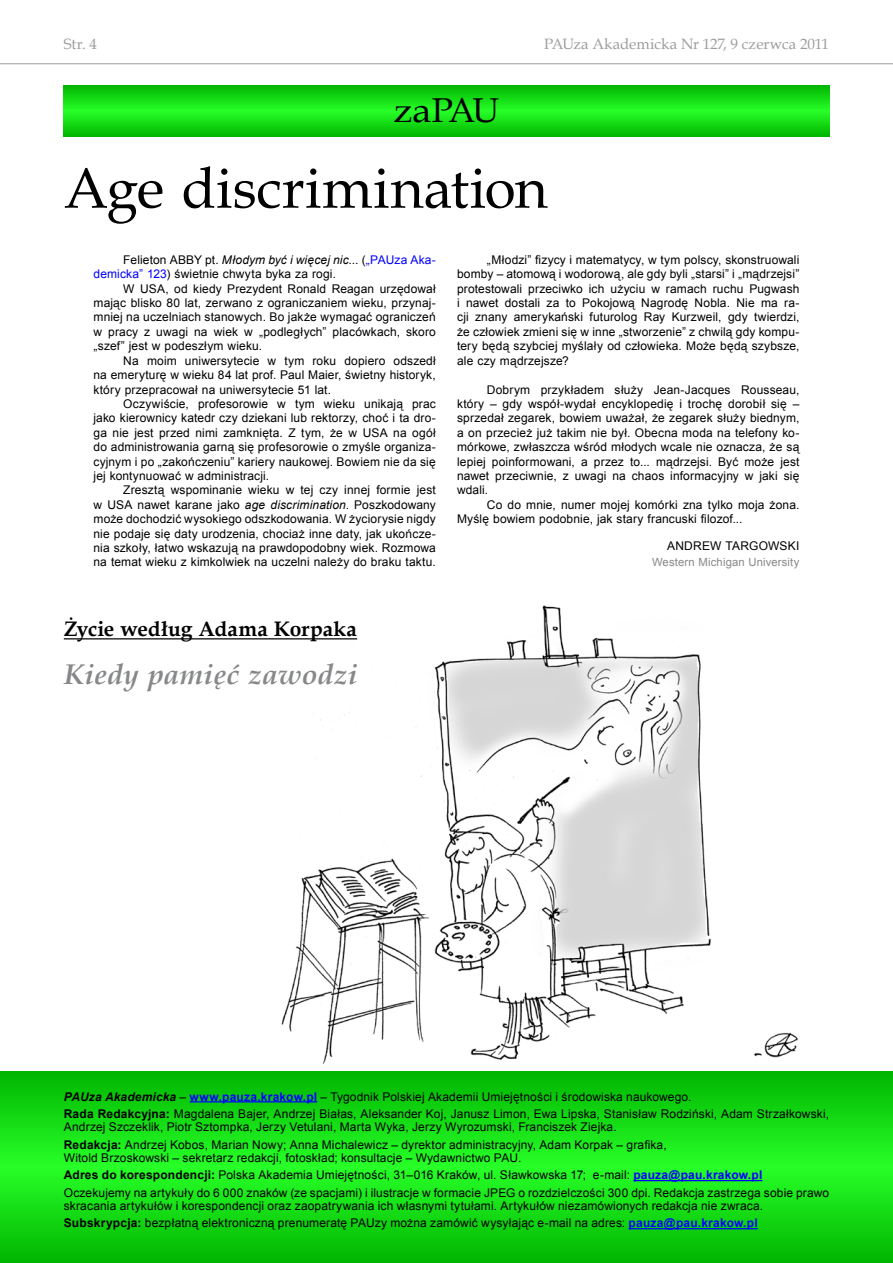
<style>
.page{position:relative;width:893px;height:1263px;background:#fff}
.page>*{position:absolute;margin:0;border:0;box-sizing:border-box;transform-origin:0 0}
.t1{font:57px "Book Antiqua";color:#000}
.t2{font:34.5px "Book Antiqua";letter-spacing:-.04em;color:#000;scale:1.1 1}
.t3{font:italic 700 28.5px "Book Antiqua";letter-spacing:.005em;color:#87888a}
.t4{font:700 21px "Book Antiqua";color:#000}
.t5{font:15px "Book Antiqua";letter-spacing:-.005em;color:#9c9d9f}
.t6{font:12px/14.4px "Arial";letter-spacing:.01em;color:#000}
.t7{font:11.25px "Arial";letter-spacing:.015em;color:#87888a}
.s1{font-style:italic}
.s2{color:#00f}
.s3{font-weight:700;font-style:italic}
.s4{font-weight:700;color:#00f}
.s5{font-weight:700}
</style>
<div class="page">
<hr style="left:0;top:63px;width:893px;height:1px;background:#9c9d9f">
<svg style="left:0;top:1071px;width:893px;height:192px"></svg>
<hr style="left:190px;top:1101px;width:127px;height:1px;background:#00f">
<hr style="left:633px;top:1180px;width:129px;height:1px;background:#00f">
<hr style="left:629px;top:1228px;width:129px;height:1px;background:#00f">
<svg style="left:64px;top:85px;width:765px;height:51px"></svg>
<img style="left:255px;top:605px;width:456px;height:459px">
<hr style="left:64px;top:638px;width:293px;height:1px;background:#000">
<img style="left:753px;top:1032px;width:45px;height:26px">
<p class="t5" style="left:64px;top:34px;width:35px">Str. 4</p>
<p class="t5" style="left:544px;top:34px;width:286px">PAUza Akademicka Nr 127, 9 czerwca 2011</p>
<h2 class="t2" style="left:394px;top:86px;width:98px">zaPAU</h2>
<h1 class="t1" style="left:64px;top:149px;width:485px">Age discrimination</h1>
<p class="t6" style="left:457px;top:253px;width:344px;text-align:justify;text-indent:30px">„Młodzi” fizycy i matematycy, w tym polscy, skonstruowali bomby – atomową i wodorową, ale gdy byli „starsi” i „mądrzejsi” protestowali przeciwko ich użyciu w ramach ruchu Pugwash i nawet dostali za to Pokojową Nagrodę Nobla. Nie ma ra&shy;cji znany amerykański futurolog Ray Kurzweil, gdy twierdzi, że człowiek zmieni się w inne „stworzenie” z chwilą gdy kompu&shy;tery będą szybciej myślały od człowieka. Może będą szybsze, ale czy mądrzejsze?</p>
<p class="t6" style="left:457px;top:382px;width:344px;text-align:justify;text-indent:30px">Dobrym przykładem służy Jean-Jacques Rousseau, który – gdy współ-wydał encyklopedię i trochę dorobił się – sprzedał zegarek, bowiem uważał, że zegarek służy biednym, a on przecież już takim nie był. Obecna moda na telefony ko&shy;mórkowe, zwłaszcza wśród młodych wcale nie oznacza, że są lepiej poinformowani, a przez to... mądrzejsi. Być może jest nawet przeciwnie, z uwagi na chaos informacyjny w jaki się wdali.</p>
<p class="t6" style="left:457px;top:497px;width:344px;text-indent:30px">Co do mnie, numer mojej komórki zna tylko moja żona.<br>Myślę bowiem podobnie, jak stary francuski filozof...</p>
<p class="t6" style="left:667px;top:539px;width:19px">Andrew</p>
<p class="t6" style="left:726px;top:539px;width:17px">Targowsk</p>
<p class="t6" style="left:796px;top:539px;width:5px">i</p>
<p class="t7" style="left:652px;top:554px;width:149px">Western Michigan University</p>
<p class="t6" style="left:94px;top:253px;width:344px;text-indent:30px">Felieton ABBY pt. <span class="s1">Młodym być i więcej nic...</span> (<span class="s2">„PAUza Aka&shy;demicka” 123</span>) świetnie chwyta byka za rogi.</p>
<p class="t6" style="left:94px;top:281px;width:344px;text-align:justify;text-indent:30px">W USA, od kiedy Prezydent Ronald Reagan urzędował mając blisko 80 lat, zerwano z ograniczaniem wieku, przynaj&shy;mniej na uczelniach stanowych. Bo jakże wymagać ograniczeń w pracy z uwagi na wiek w „podległych” placówkach, skoro „szef” jest w podeszłym wieku.</p>
<p class="t6" style="left:94px;top:353px;width:344px;text-align:justify;text-indent:30px">Na moim uniwersytecie w tym roku dopiero odszedł na emeryturę w wieku 84 lat prof. Paul Maier, świetny historyk, który przepracował na uniwersytecie 51 lat.</p>
<p class="t6" style="left:94px;top:397px;width:344px;text-align:justify;text-indent:30px">Oczywiście, profesorowie w tym wieku unikają prac jako kierownicy katedr czy dziekani lub rektorzy, choć i ta dro&shy;ga nie jest przed nimi zamknięta. Z tym, że w USA na ogół do administrowania garną się profesorowie o zmyśle organiza&shy;cyjnym i po „zakończeniu” kariery naukowej. Bowiem nie da się jej kontynuować w administracji.</p>
<p class="t6" style="left:94px;top:483px;width:344px;text-align:justify;text-indent:30px">Zresztą wspominanie wieku w tej czy innej formie jest w USA nawet karane jako <span class="s1">age discrimination</span>. Poszkodowany może dochodzić wysokiego odszkodowania. W życiorysie nigdy nie podaje się daty urodzenia, chociaż inne daty, jak ukończe&shy;nia szkoły, łatwo wskazują na prawdopodobny wiek. Rozmowa na temat wieku z kimkolwiek na uczelni należy do braku taktu.</p>
<h3 class="t4" style="left:64px;top:615px;width:295px">Życie według Adama Korpaka</h3>
<h3 class="t3" style="left:64px;top:655px;width:295px">Kiedy pamięć zawodzi</h3>
<p class="t6" style="left:64px;top:1088px;width:767px;line-height:17.4px"><span class="s3">PAUza Akademicka</span> – <span class="s4">www.pauza.krakow.pl</span> – Tygodnik Polskiej Akademii Umiejętności i środowiska naukowego.<br><span class="s5">Rada Redakcyjna:</span> Magdalena Bajer, Andrzej Białas, Aleksander Koj, Janusz Limon, Ewa Lipska, Stanisław Rodziński, Adam Strzałkowski,</p>
<p class="t6" style="left:64px;top:1118px;width:604px;line-height:17.4px">Andrzej Szczeklik, Piotr Sztompka, Jerzy Vetulani, Marta Wyka, Jerzy Wyrozumski, Franciszek Ziejka.<br><span class="s5">Redakcja:</span> Andrzej Kobos, Marian Nowy; Anna Michalewicz – dyrektor administracyjny, Adam Korpak – grafika,</p>
<p class="t6" style="left:64px;top:1149px;width:767px;line-height:17.4px">Witold Brzoskowski – sekretarz redakcji, fotoskład; konsultacje – Wydawnictwo PAU.<br><span class="s5">Adres do korespondencji:</span> Polska Akademia Umiejętności, 31–016 Kraków, ul. Sławkowska 17; e-mail: <span class="s4">pauza@pau.krakow.pl<br></span>Oczekujemy na artykuły do 6 000 znaków (ze spacjami) i ilustracje w formacie JPEG o rozdzielczości 300 dpi. Redakcja zastrzega sobie prawo</p>
<p class="t6" style="left:64px;top:1197px;width:701px;line-height:17.4px">skracania artykułów i korespondencji oraz zaopatrywania ich własnymi tytułami. Artykułów niezamówionych redakcja nie zwraca.<br><span class="s5">Subskrypcja:</span> bezpłatną elektroniczną prenumeratę PAUzy można zamówić wysyłając e-mail na adres: <span class="s4">pauza@pau.krakow.pl</span></p>
</div>
